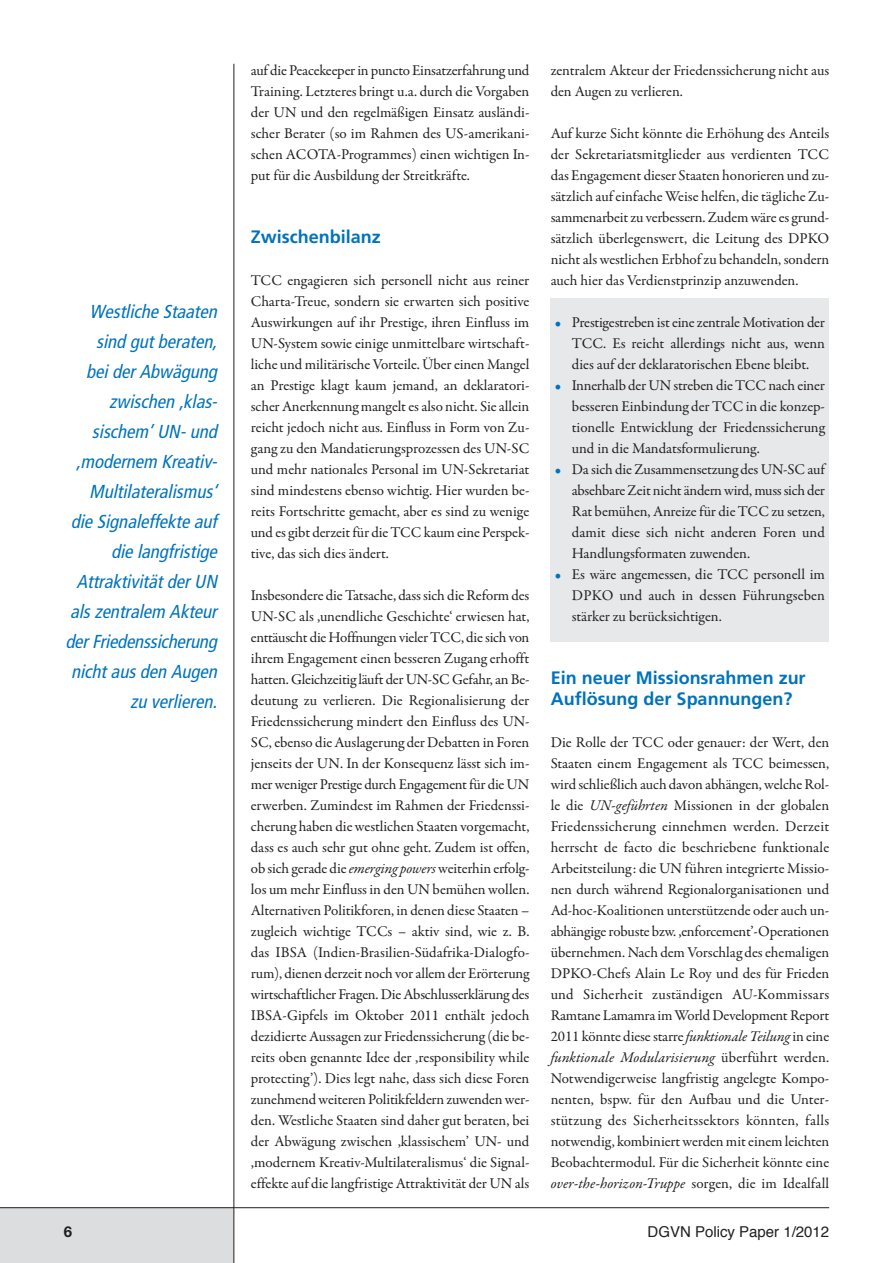
<style>
.page{position:relative;width:893px;height:1263px;background:#fff}
.page>*{position:absolute;margin:0;border:0;box-sizing:border-box;transform-origin:0 0}
.t1{font:italic condensed 18.75px/30px "Frutiger";color:#0073bc;text-align:right}
.t2{font:700 18px/21px "Frutiger";color:#0073bc}
.t3{font:15px/21px "Garamond Premr Pro";letter-spacing:-.005em;color:#231f20;text-align:justify}
.t4{font:15px "Helvetica";color:#231f20}
.t5{font:700 15px "Helvetica Neue";color:#231f20}
.s1{font-style:italic}
.s2{color:#0073bc}
</style>
<div class="page">
<div style="left:551px;top:298px;width:278px;height:344px;background:#e7e8e9"></div>
<div style="left:0;top:1208px;width:234px;height:55px;background:#dcdddf"></div>
<hr style="left:0;top:1207px;width:829px;height:1px;background:#231f20">
<hr style="left:233px;top:64px;width:1px;height:1199px;background:#231f20">
<p class="t1" style="left:65px;top:298px;width:157px">Westliche Staaten sind gut beraten,<br>bei der Abwägung zwischen ‚klas&shy;sischem’ UN- und ‚modernem Kreativ-<br>Multilateralismus‘ die Signaleffekte auf die langfristige<br>Attraktivität der UN als zentralem Akteur der Friedenssicherung nicht aus den Augen zu verlieren.</p>
<p class="t3" style="left:251px;top:61px;width:280px">auf die Peacekeeper in puncto Einsatzerfahrung und Training. Letzteres bringt u.a. durch die Vorgaben der UN und den regelmäßigen Einsatz ausländi&shy;scher Berater (so im Rahmen des US-amerikani&shy;schen ACOTA-Programmes) einen wichtigen In&shy;put für die Ausbildung der Streitkräfte.</p>
<p class="t2" style="left:251px;top:228px;width:131px">Zwischenbilanz</p>
<p class="t3" style="left:251px;top:271px;width:280px">TCC engagieren sich personell nicht aus reiner Charta-Treue, sondern sie erwarten sich positive Auswirkungen auf ihr Prestige, ihren Einfluss im UN-System sowie einige unmittelbare wirtschaft&shy;liche und militärische Vorteile. Über einen Mangel an Prestige klagt kaum jemand, an deklaratori&shy;scher Anerkennung mangelt es also nicht. Sie allein reicht jedoch nicht aus. Einfluss in Form von Zu&shy;gang zu den Mandatierungsprozessen des UN-SC und mehr nationales Personal im UN-Sekretariat sind mindestens ebenso wichtig. Hier wurden be&shy;reits Fortschritte gemacht, aber es sind zu wenige und es gibt derzeit für die TCC kaum eine Perspek&shy;tive, das sich dies ändert.</p>
<p class="t3" style="left:251px;top:586px;width:280px">Insbesondere die Tatsache, dass sich die Reform des UN-SC als ‚unendliche Geschichte‘ erwiesen hat, enttäuscht die Hoffnungen vieler TCC, die sich von ihrem Engagement einen besseren Zugang erhofft hatten. Gleichzeitig läuft der UN-SC Gefahr, an Be&shy;deutung zu verlieren. Die Regionalisierung der Friedenssicherung mindert den Einfluss des UN-SC, ebenso die Auslagerung der Debatten in Foren jenseits der UN. In der Konsequenz lässt sich im&shy;mer weniger Prestige durch Engagement für die UN erwerben. Zumindest im Rahmen der Friedenssi&shy;cherung haben die westlichen Staaten vorgemacht, dass es auch sehr gut ohne geht. Zudem ist offen, ob sich gerade die <span class="s1">emerging powers</span> weiterhin erfolg&shy;los um mehr Einfluss in den UN bemühen wollen.<br>Alternativen Politikforen, in denen diese Staaten – zugleich wichtige TCCs – aktiv sind, wie z. B. das IBSA (Indien-Brasilien-Südafrika-Dialogfo&shy;rum), dienen derzeit noch vor allem der Erörterung wirtschaftlicher Fragen. Die Abschlusserklärung des IBSA-Gipfels im Oktober 2011 enthält jedoch dezidierte Aussagen zur Friedenssicherung (die be&shy;reits oben genannte Idee der ‚responsibility while protecting’). Dies legt nahe, dass sich diese Foren zunehmend weiteren Politikfeldern zuwenden wer&shy;den. Westliche Staaten sind daher gut beraten, bei der Abwägung zwischen ‚klassischem’ UN- und ‚modernem Kreativ-Multilateralismus‘ die Signal&shy;effekte auf die langfristige Attraktivität der UN als</p>
<p class="t3" style="left:551px;top:61px;width:280px">zentralem Akteur der Friedenssicherung nicht aus den Augen zu verlieren.</p>
<p class="t3" style="left:551px;top:124px;width:280px">Auf kurze Sicht könnte die Erhöhung des Anteils der Sekretariatsmitglieder aus verdienten TCC das Engagement dieser Staaten honorieren und zu&shy;sätzlich auf einfache Weise helfen, die tägliche Zu&shy;sammenarbeit zu verbessern. Zudem wäre es grund&shy;sätzlich überlegenswert, die Leitung des DPKO nicht als westlichen Erbhof zu behandeln, sondern auch hier das Verdienstprinzip anzuwenden.</p>
<p class="t3" style="left:572px;top:313px;width:254px;text-indent:-17px"><span class="s2">•</span> Prestigestreben ist eine zentrale Motivation der TCC. Es reicht allerdings nicht aus, wenn dies auf der deklaratorischen Ebene bleibt.</p>
<p class="t3" style="left:572px;top:376px;width:254px;text-indent:-17px"><span class="s2">•</span> Innerhalb der UN streben die TCC nach einer besseren Einbindung der TCC in die konzep&shy;tionelle Entwicklung der Friedenssicherung und in die Mandatsformulierung.</p>
<p class="t3" style="left:572px;top:460px;width:254px;text-indent:-17px"><span class="s2">•</span> Da sich die Zusammensetzung des UN-SC auf absehbare Zeit nicht ändern wird, muss sich der Rat bemühen, Anreize für die TCC zu setzen, damit diese sich nicht anderen Foren und Handlungsformaten zuwenden.</p>
<p class="t3" style="left:572px;top:565px;width:254px;text-indent:-17px"><span class="s2">•</span> Es wäre angemessen, die TCC personell im DPKO und auch in dessen Führungseben stärker zu berücksichtigen.</p>
<p class="t2" style="left:551px;top:669px;width:256px">Ein neuer Missionsrahmen zur<br>Auflösung der Spannungen?</p>
<p class="t3" style="left:551px;top:733px;width:280px">Die Rolle der TCC oder genauer: der Wert, den Staaten einem Engagement als TCC beimessen, wird schließlich auch davon abhängen, welche Rol&shy;le die <span class="s1">UN-geführten</span> Missionen in der globalen Friedenssicherung einnehmen werden. Derzeit herrscht de facto die beschriebene funktionale Arbeitsteilung: die UN führen integrierte Missio&shy;nen durch während Regionalorganisationen und Ad-hoc-Koalitionen unterstützende oder auch un&shy;abhängige robuste bzw. ‚enforcement’-Operationen übernehmen. Nach dem Vorschlag des ehemaligen DPKO-Chefs Alain Le Roy und des für Frieden und Sicherheit zuständigen AU-Kommissars Ramtane Lamamra im World Development Report 2011 könnte diese starre<span class="s1">funktionale Teilung</span> in eine <span class="s1">funktionale Modularisierung</span> überführt werden.<br>Notwendigerweise langfristig angelegte Kompo&shy;nenten, bspw. für den Aufbau und die Unter&shy;stützung des Sicherheitssektors könnten, falls notwendig, kombiniert werden mit einem leichten Beobachtermodul. Für die Sicherheit könnte eine <span class="s1">over-the-horizon-Truppe</span> sorgen, die im Idealfall</p>
<p class="t5" style="left:64px;top:1226px;width:10px">6</p>
<p class="t4" style="left:648px;top:1225px;width:183px">DGVN Policy Paper 1/2012</p>
</div>
